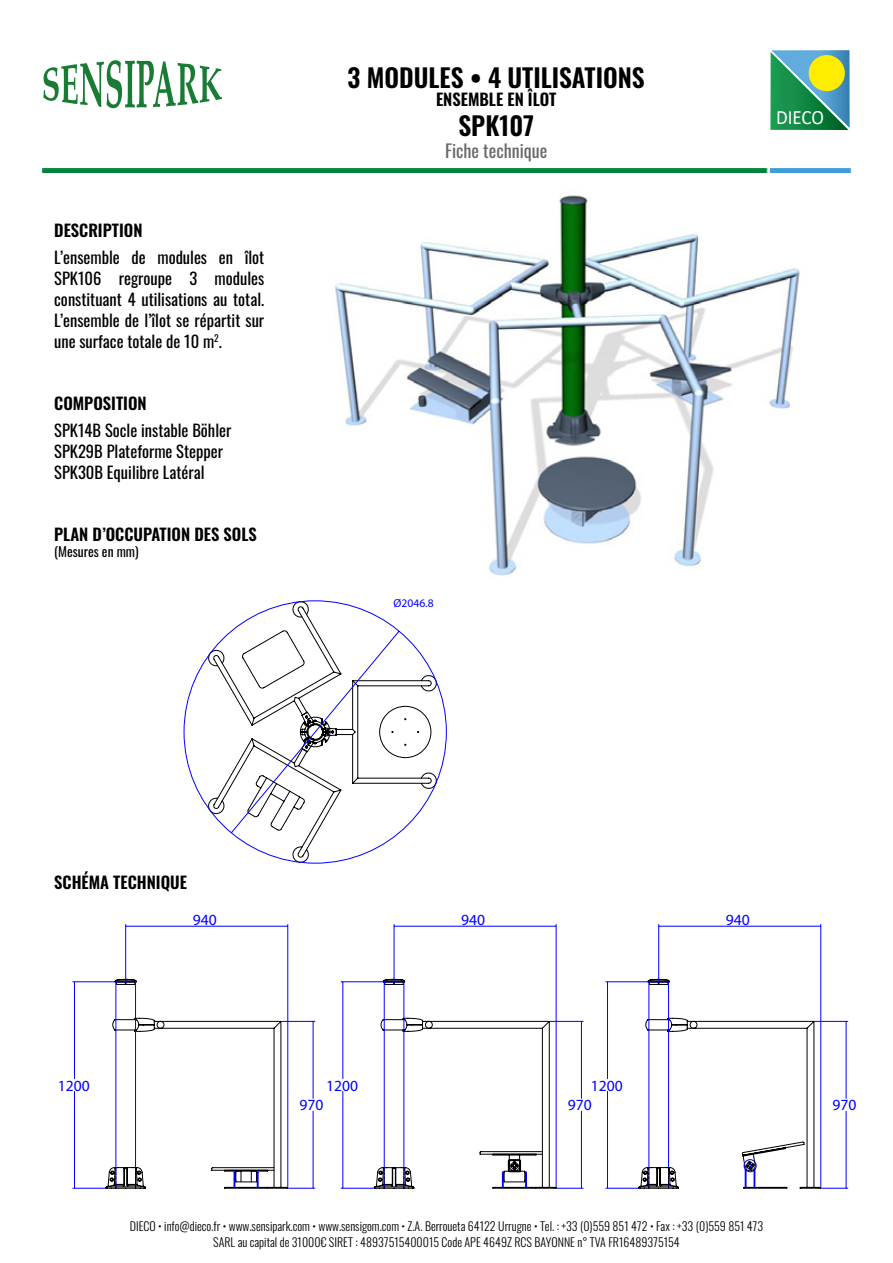
<style>
.page{position:relative;width:893px;height:1263px;background:#fff}
.page>*{position:absolute;margin:0;border:0;box-sizing:border-box;transform-origin:0 0}
.t1{font:600 25.5px "Oswald";color:#000}
.t2{font:20.4px "Calibri";letter-spacing:-.005em;color:#fff;scale:.93 1}
.t3{font:18px "Oswald";color:#686868}
.t4{font:16.5px/21px "Oswald";color:#000}
.t5{font:600 16.5px "Oswald";color:#000}
.t6{font:15.6px "Myriad Pro";color:#00f}
.t7{font:13.5px "Oswald";color:#000}
.t8{font:300 12px/16.2px "Oswald";color:#000;text-align:center}
.t9{font:11.55px "Myriad Pro";color:#00f}
</style>
<div class="page">
<img style="left:335px;top:195px;width:465px;height:381px">
<svg style="left:770px;top:50px;width:80px;height:80px;background:#389782"></svg>
<div style="left:809px;top:55px;width:36px;height:36px;background:#ffed00;border-radius:50%"></div>
<img style="left:42px;top:168px;width:809px;height:4px">
<svg style="left:43px;top:60px;width:179px;height:48px"></svg>
<svg style="left:112px;top:1018px;width:533px;height:171px"></svg>
<hr style="left:384px;top:982px;width:1px;height:206px;background:#00f">
<hr style="left:404px;top:982px;width:1px;height:206px;background:#00f">
<svg style="left:383px;top:979px;width:22px;height:6px"></svg>
<hr style="left:116px;top:982px;width:1px;height:206px;background:#00f">
<hr style="left:135px;top:982px;width:1px;height:206px;background:#00f">
<svg style="left:115px;top:979px;width:22px;height:6px"></svg>
<hr style="left:649px;top:982px;width:1px;height:206px;background:#00f">
<hr style="left:668px;top:982px;width:1px;height:206px;background:#00f">
<svg style="left:648px;top:979px;width:22px;height:6px"></svg>
<hr style="left:73px;top:981px;width:42px;height:1px;background:#00f">
<hr style="left:73px;top:1188px;width:32px;height:1px;background:#00f">
<hr style="left:74px;top:982px;width:1px;height:97px;background:#00f">
<hr style="left:74px;top:1091px;width:1px;height:97px;background:#00f">
<hr style="left:125px;top:924px;width:1px;height:57px;background:#00f">
<hr style="left:287px;top:924px;width:1px;height:262px;background:#00f">
<hr style="left:126px;top:926px;width:161px;height:1px;background:#00f">
<svg style="left:157px;top:1021px;width:158px;height:168px"></svg>
<hr style="left:341px;top:981px;width:42px;height:1px;background:#00f">
<hr style="left:341px;top:1188px;width:32px;height:1px;background:#00f">
<hr style="left:343px;top:982px;width:1px;height:97px;background:#00f">
<hr style="left:343px;top:1091px;width:1px;height:97px;background:#00f">
<hr style="left:394px;top:924px;width:1px;height:57px;background:#00f">
<hr style="left:556px;top:924px;width:1px;height:262px;background:#00f">
<hr style="left:395px;top:926px;width:161px;height:1px;background:#00f">
<hr style="left:606px;top:981px;width:42px;height:1px;background:#00f">
<hr style="left:606px;top:1188px;width:32px;height:1px;background:#00f">
<hr style="left:607px;top:982px;width:1px;height:97px;background:#00f">
<hr style="left:607px;top:1091px;width:1px;height:97px;background:#00f">
<hr style="left:658px;top:924px;width:1px;height:57px;background:#00f">
<hr style="left:820px;top:924px;width:1px;height:262px;background:#00f">
<hr style="left:659px;top:926px;width:161px;height:1px;background:#00f">
<svg style="left:374px;top:1021px;width:209px;height:168px"></svg>
<svg style="left:135px;top:1168px;width:1px;height:20px"></svg>
<svg style="left:116px;top:1168px;width:1px;height:20px"></svg>
<svg style="left:645px;top:1018px;width:203px;height:171px"></svg>
<svg style="left:184px;top:600px;width:263px;height:263px"></svg>
<svg style="left:213px;top:606px;width:218px;height:178px"></svg>
<p class="t5" style="left:54px;top:221px;width:90px">DESCRIPTION</p>
<p class="t4" style="left:54px;top:245px;width:212px;text-align:justify">L’ensemble de modules en îlot SPK106 regroupe 3 modules constituant 4 utilisations au total.<br>L’ensemble de l’îlot se répartit sur une surface totale de 10 m<sup>2</sup>.</p>
<p class="t5" style="left:54px;top:394px;width:94px">COMPOSITION</p>
<p class="t4" style="left:54px;top:418px;width:179px">SPK14B Socle instable Böhler<br>SPK29B Plateforme Stepper<br>SPK30B Equilibre Latéral</p>
<p class="t5" style="left:54px;top:526px;width:204px">PLAN D’OCCUPATION DES SOLS</p>
<p class="t7" style="left:54px;top:540px;width:86px">(Mesures en mm)</p>
<h1 class="t1" style="left:348px;top:64px;width:299px">3 MODULES • 4 UTILISATIONS</h1>
<p class="t5" style="left:436px;top:91px;width:122px">ENSEMBLE EN ÎLOT</p>
<h1 class="t1" style="left:458px;top:112px;width:77px">SPK107</h1>
<p class="t3" style="left:445px;top:135px;width:104px">Fiche technique</p>
<p class="t9" style="left:394px;top:596px;width:42px">Ø2046.8</p>
<p class="t2" style="left:776px;top:103px;width:53px">DIECO</p>
<p class="t5" style="left:54px;top:874px;width:134px">SCHÉMA TECHNIQUE</p>
<p class="t6" style="left:58px;top:1076px;width:33px">1200</p>
<p class="t6" style="left:193px;top:910px;width:25px">940</p>
<p class="t6" style="left:326px;top:1076px;width:33px">1200</p>
<p class="t6" style="left:299px;top:1095px;width:25px">970</p>
<p class="t6" style="left:461px;top:910px;width:25px">940</p>
<p class="t6" style="left:591px;top:1076px;width:33px">1200</p>
<p class="t6" style="left:568px;top:1095px;width:25px">970</p>
<p class="t6" style="left:726px;top:910px;width:25px">940</p>
<p class="t8" style="left:130px;top:1216px;width:635px">DIECO • info@dieco.fr • www.sensipark.com • www.sensigom.com • Z.A. Berroueta 64122 Urrugne • Tel. : +33 (0)559 851 472 • Fax : +33 (0)559 851 473<br>SARL au capital de 31000€ SIRET : 48937515400015 Code APE 4649Z RCS BAYONNE n° TVA FR16489375154</p>
<p class="t6" style="left:832px;top:1095px;width:25px">970</p>
</div>
